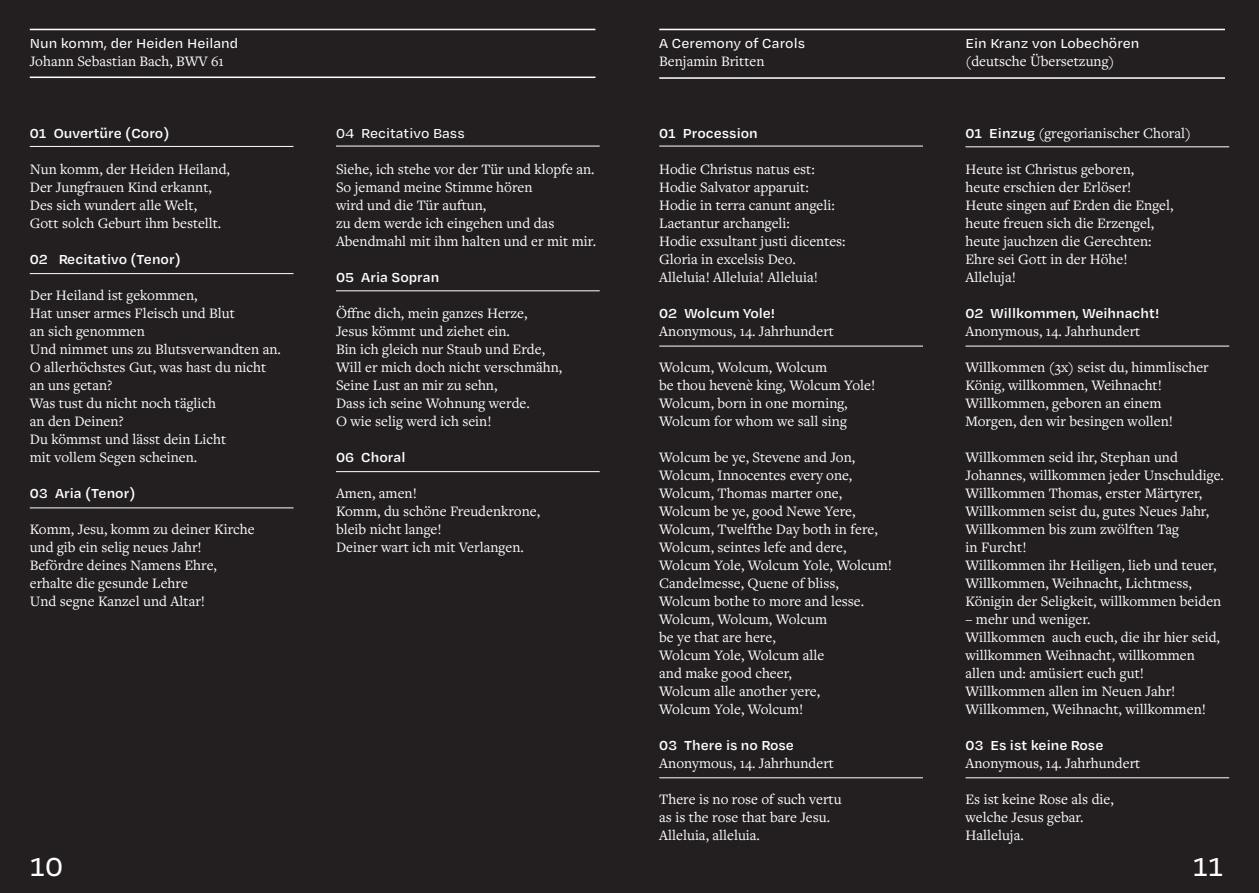
<style>
.page{position:relative;width:1259px;height:893px;background:#231f20}
.page>*{position:absolute;margin:0;border:0;box-sizing:border-box;transform-origin:0 0}
.t1{font:500 30px "Degular Text";color:#fff}
.t2{font:15px/18px "Freight Text Pro";color:#fff}
.t3{font:600 15px "Degular Text";color:#fff}
.t4{font:500 15px "Degular Text";color:#fff}
.s1{font-family:"Degular Text";font-weight:600}
</style>
<div class="page">
<hr style="left:30px;top:146px;width:263px;height:1px;background:#fff">
<hr style="left:30px;top:77px;width:565px;height:1px;background:#fff">
<hr style="left:30px;top:29px;width:565px;height:1px;background:#fff">
<hr style="left:659px;top:77px;width:566px;height:2px;background:#fff">
<hr style="left:659px;top:29px;width:566px;height:1px;background:#fff">
<hr style="left:30px;top:273px;width:263px;height:1px;background:#fff">
<hr style="left:30px;top:507px;width:263px;height:1px;background:#fff">
<hr style="left:336px;top:471px;width:264px;height:1px;background:#fff">
<hr style="left:336px;top:146px;width:264px;height:1px;background:#fff">
<hr style="left:336px;top:290px;width:264px;height:1px;background:#fff">
<hr style="left:659px;top:146px;width:264px;height:1px;background:#fff">
<hr style="left:965px;top:146px;width:264px;height:1px;background:#fff">
<hr style="left:965px;top:346px;width:264px;height:1px;background:#fff">
<hr style="left:659px;top:346px;width:264px;height:1px;background:#fff">
<hr style="left:965px;top:777px;width:264px;height:1px;background:#fff">
<hr style="left:659px;top:777px;width:264px;height:1px;background:#fff">
<p class="t4" style="left:30px;top:33px;width:210px">Nun komm, der Heiden Heiland</p>
<p class="t2" style="left:30px;top:51px;width:196px">Johann Sebastian Bach, BWV 61</p>
<p class="t3" style="left:30px;top:123px;width:141px">01 Ouvertüre (Coro)</p>
<p class="t2" style="left:30px;top:159px;width:202px">Nun komm, der Heiden Heiland,<br>Der Jungfrauen Kind erkannt,<br>Des sich wundert alle Welt,<br>Gott solch Geburt ihm bestellt.</p>
<p class="t3" style="left:30px;top:249px;width:152px">02 Recitativo (Tenor)</p>
<p class="t2" style="left:30px;top:285px;width:253px">Der Heiland ist gekommen,<br>Hat unser armes Fleisch und Blut<br>an sich genommen<br>Und nimmet uns zu Blutsverwandten an.<br>O allerhöchstes Gut, was hast du nicht an uns getan?<br>Was tust du nicht noch täglich<br>an den Deinen?<br>Du kömmst und lässt dein Licht<br>mit vollem Segen scheinen.</p>
<p class="t3" style="left:30px;top:483px;width:107px">03 Aria (Tenor)</p>
<p class="t2" style="left:30px;top:519px;width:226px">Komm, Jesu, komm zu deiner Kirche und gib ein selig neues Jahr!<br>Befördre deines Namens Ehre, erhalte die gesunde Lehre<br>Und segne Kanzel und Altar!</p>
<p class="t4" style="left:336px;top:123px;width:130px">04 Recitativo Bass</p>
<p class="t2" style="left:336px;top:159px;width:262px">Siehe, ich stehe vor der Tür und klopfe an.<br>So jemand meine Stimme hören<br>wird und die Tür auftun,<br>zu dem werde ich eingehen und das<br>Abendmahl mit ihm halten und er mit mir.</p>
<p class="t3" style="left:336px;top:267px;width:105px">05 Aria Sopran</p>
<p class="t2" style="left:336px;top:303px;width:228px">Öffne dich, mein ganzes Herze,<br>Jesus kömmt und ziehet ein.<br>Bin ich gleich nur Staub und Erde,<br>Will er mich doch nicht verschmähn,<br>Seine Lust an mir zu sehn,<br>Dass ich seine Wohnung werde.<br>O wie selig werd ich sein!</p>
<p class="t3" style="left:336px;top:447px;width:71px">06 Choral</p>
<p class="t2" style="left:336px;top:483px;width:206px">Amen, amen!<br>Komm, du schöne Freudenkrone, bleib nicht lange!<br>Deiner wart ich mit Verlangen.</p>
<p class="t4" style="left:659px;top:33px;width:147px">A Ceremony of Carols</p>
<p class="t2" style="left:659px;top:51px;width:107px">Benjamin Britten</p>
<p class="t3" style="left:659px;top:123px;width:100px">01 Procession</p>
<p class="t2" style="left:659px;top:159px;width:188px">Hodie Christus natus est:<br>Hodie Salvator apparuit:<br>Hodie in terra canunt angeli:<br>Laetantur archangeli:<br>Hodie exsultant justi dicentes:<br>Gloria in excelsis Deo.<br>Alleluia! Alleluia! Alleluia!</p>
<p class="t3" style="left:659px;top:303px;width:117px">02 Wolcum Yole!</p>
<p class="t2" style="left:659px;top:321px;width:176px">Anonymous, 14. Jahrhundert</p>
<p class="t2" style="left:659px;top:357px;width:218px">Wolcum, Wolcum, Wolcum<br>be thou hevenè king, Wolcum Yole!<br>Wolcum, born in one morning,<br>Wolcum for whom we sall sing</p>
<p class="t2" style="left:659px;top:447px;width:234px">Wolcum be ye, Stevene and Jon,<br>Wolcum, Innocentes every one,<br>Wolcum, Thomas marter one,<br>Wolcum be ye, good Newe Yere,<br>Wolcum, Twelfthe Day both in fere,<br>Wolcum, seintes lefe and dere,<br>Wolcum Yole, Wolcum Yole, Wolcum!<br>Candelmesse, Quene of bliss,<br>Wolcum bothe to more and lesse.<br>Wolcum, Wolcum, Wolcum<br>be ye that are here,<br>Wolcum Yole, Wolcum alle<br>and make good cheer,<br>Wolcum alle another yere,<br>Wolcum Yole, Wolcum!</p>
<p class="t3" style="left:659px;top:735px;width:136px">03 There is no Rose</p>
<p class="t2" style="left:659px;top:753px;width:176px">Anonymous, 14. Jahrhundert</p>
<p class="t2" style="left:659px;top:789px;width:184px">There is no rose of such vertu as is the rose that bare Jesu.<br>Alleluia, alleluia.</p>
<p class="t4" style="left:965px;top:33px;width:175px">Ein Kranz von Lobechören</p>
<p class="t2" style="left:965px;top:51px;width:150px">(deutsche Übersetzung)</p>
<p class="t2" style="left:965px;top:123px;width:227px"><span class="s1">01 Einzug</span> (gregorianischer Choral)</p>
<p class="t2" style="left:965px;top:159px;width:209px">Heute ist Christus geboren,<br>heute erschien der Erlöser!<br>Heute singen auf Erden die Engel, heute freuen sich die Erzengel, heute jauchzen die Gerechten:<br>Ehre sei Gott in der Höhe!<br>Alleluja!</p>
<p class="t3" style="left:965px;top:303px;width:195px">02 Willkommen, Weihnacht!</p>
<p class="t2" style="left:965px;top:321px;width:176px">Anonymous, 14. Jahrhundert</p>
<p class="t2" style="left:965px;top:357px;width:245px">Willkommen (3x) seist du, himmlischer König, willkommen, Weihnacht!<br>Willkommen, geboren an einem Morgen, den wir besingen wollen!</p>
<p class="t2" style="left:965px;top:447px;width:260px">Willkommen seid ihr, Stephan und Johannes, willkommen jeder Unschuldige.<br>Willkommen Thomas, erster Märtyrer, Willkommen seist du, gutes Neues Jahr, Willkommen bis zum zwölften Tag<br>in Furcht!<br>Willkommen ihr Heiligen, lieb und teuer, Willkommen, Weihnacht, Lichtmess, Königin der Seligkeit, willkommen beiden</p>
<p class="t2" style="left:965px;top:609px;width:256px">– mehr und weniger.<br>Willkommen auch euch, die ihr hier seid, willkommen Weihnacht, willkommen allen und: amüsiert euch gut!<br>Willkommen allen im Neuen Jahr!<br>Willkommen, Weihnacht, willkommen!</p>
<p class="t3" style="left:965px;top:735px;width:139px">03 Es ist keine Rose</p>
<p class="t2" style="left:965px;top:753px;width:176px">Anonymous, 14. Jahrhundert</p>
<p class="t2" style="left:965px;top:789px;width:150px">Es ist keine Rose als die, welche Jesus gebar.<br>Halleluja.</p>
<h1 class="t1" style="left:30px;top:847px;width:35px">10</h1>
<h1 class="t1" style="left:1193px;top:847px;width:32px">11</h1>
<h1 class="t1" style="left:45px;top:847px;width:20px">6</h1>
</div>
